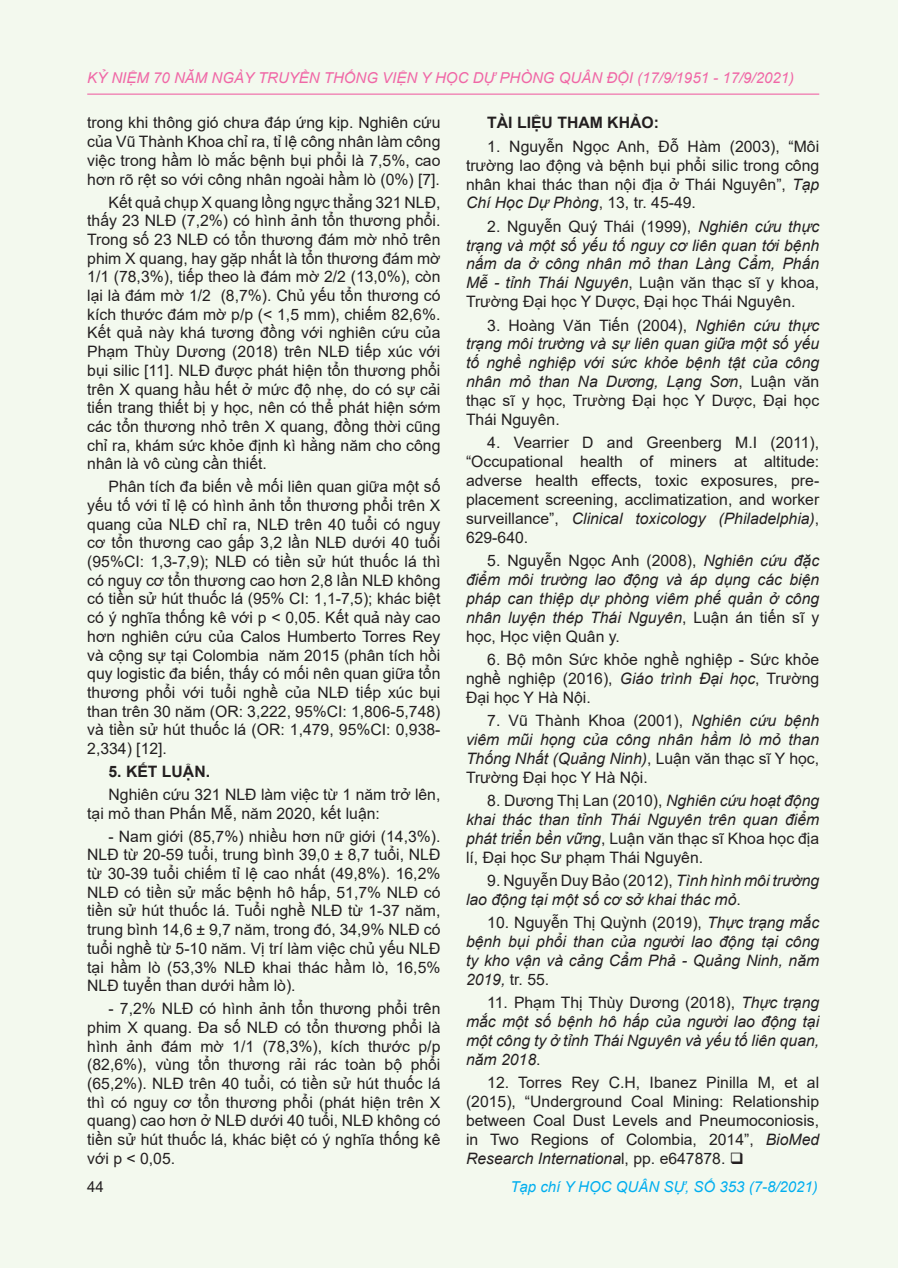
<style>
.page{position:relative;width:898px;height:1268px;background:#fff}
.page>*{position:absolute;margin:0;border:0;box-sizing:border-box;transform-origin:0 0}
.t1{font:15.75px/18.8px "Arial";color:#231f20;text-align:justify}
.t2{font:italic 15.75px/18.9px "Arial";color:#231f20;text-align:justify}
.t3{font:700 15.75px "Arial";color:#231f20}
.t4{font:italic 15px "Arial";color:#f067a6}
.t5{font:italic 15px "Arial";color:#00aeef}
.t6{font:15px "Arial";color:#231f20}
.s1{font-style:italic}
.s2{font-style:normal}
</style>
<div class="page">
<div style="left:0;top:0;width:897px;height:1267px;background:#f3f9ee"></div>
<hr style="left:87px;top:94px;width:732px;height:1px;background:#f067a6">
<p class="t4" style="left:87px;top:68px;width:708px">KỶ NIỆM 70 NĂM NGÀY TRUYỀN THỐNG VIỆN Y HỌC DỰ PHÒNG QUÂN ĐỘI (17/9/1951 - 17/9/2021)</p>
<p class="t1" style="left:87px;top:113px;width:354px">trong khi thông gió chưa đáp ứng kịp. Nghiên cứu của Vũ Thành Khoa chỉ ra, tỉ lệ công nhân làm công việc trong hầm lò mắc bệnh bụi phổi là 7,5%, cao hơn rõ rệt so với công nhân ngoài hầm lò (0%) [7].</p>
<p class="t1" style="left:87px;top:192px;width:354px;text-indent:21px">Kết quả chụp X quang lồng ngực thẳng 321 NLĐ, thấy 23 NLĐ (7,2%) có hình ảnh tổn thương phổi.<br>Trong số 23 NLĐ có tổn thương đám mờ nhỏ trên phim X quang, hay gặp nhất là tổn thương đám mờ 1/1 (78,3%), tiếp theo là đám mờ 2/2 (13,0%), còn lại là đám mờ 1/2 (8,7%). Chủ yếu tổn thương có kích thước đám mờ p/p (&lt; 1,5 mm), chiếm 82,6%.<br>Kết quả này khá tương đồng với nghiên cứu của Phạm Thùy Dương (2018) trên NLĐ tiếp xúc với bụi silic [11]. NLĐ được phát hiện tổn thương phổi trên X quang hầu hết ở mức độ nhẹ, do có sự cải tiến trang thiết bị y học, nên có thể phát hiện sớm các tổn thương nhỏ trên X quang, đồng thời cũng chỉ ra, khám sức khỏe định kì hằng năm cho công nhân là vô cùng cần thiết.</p>
<p class="t1" style="left:87px;top:477px;width:354px;text-indent:21px">Phân tích đa biến về mối liên quan giữa một số yếu tố với tỉ lệ có hình ảnh tổn thương phổi trên X quang của NLĐ chỉ ra, NLĐ trên 40 tuổi có nguy cơ tổn thương cao gấp 3,2 lần NLĐ dưới 40 tuổi (95%CI: 1,3-7,9); NLĐ có tiền sử hút thuốc lá thì có nguy cơ tổn thương cao hơn 2,8 lần NLĐ không có tiền sử hút thuốc lá (95% CI: 1,1-7,5); khác biệt có ý nghĩa thống kê với p &lt; 0,05. Kết quả này cao hơn nghiên cứu của Calos Humberto Torres Rey và cộng sự tại Colombia năm 2015 (phân tích hồi quy logistic đa biến, thấy có mối nên quan giữa tổn thương phổi với tuổi nghề của NLĐ tiếp xúc bụi than trên 30 năm (OR: 3,222, 95%CI: 1,806-5,748) và tiền sử hút thuốc lá (OR: 1,479, 95%CI: 0,938- 2,334) [12].</p>
<p class="t3" style="left:108px;top:760px;width:103px">5. KẾT LUẬN.</p>
<p class="t1" style="left:87px;top:784px;width:354px;text-indent:21px">Nghiên cứu 321 NLĐ làm việc từ 1 năm trở lên, tại mỏ than Phấn Mễ, năm 2020, kết luận:</p>
<p class="t1" style="left:87px;top:826px;width:354px;text-indent:21px">- Nam giới (85,7%) nhiều hơn nữ giới (14,3%).<br>NLĐ từ 20-59 tuổi, trung bình 39,0 ± 8,7 tuổi, NLĐ từ 30-39 tuổi chiếm tỉ lệ cao nhất (49,8%). 16,2% NLĐ có tiền sử mắc bệnh hô hấp, 51,7% NLĐ có tiền sử hút thuốc lá. Tuổi nghề NLĐ từ 1-37 năm, trung bình 14,6 ± 9,7 năm, trong đó, 34,9% NLĐ có tuổi nghề từ 5-10 năm. Vị trí làm việc chủ yếu NLĐ tại hầm lò (53,3% NLĐ khai thác hầm lò, 16,5% NLĐ tuyển than dưới hầm lò).</p>
<p class="t1" style="left:87px;top:998px;width:354px;text-indent:21px">- 7,2% NLĐ có hình ảnh tổn thương phổi trên phim X quang. Đa số NLĐ có tổn thương phổi là hình ảnh đám mờ 1/1 (78,3%), kích thước p/p (82,6%), vùng tổn thương rải rác toàn bộ phổi (65,2%). NLĐ trên 40 tuổi, có tiền sử hút thuốc lá thì có nguy cơ tổn thương phổi (phát hiện trên X quang) cao hơn ở NLĐ dưới 40 tuổi, NLĐ không có tiền sử hút thuốc lá, khác biệt có ý nghĩa thống kê với p &lt; 0,05.</p>
<p class="t3" style="left:487px;top:112px;width:173px">TÀI LIỆU THAM KHẢO:</p>
<p class="t1" style="left:466px;top:136px;width:354px;text-indent:21px">1. Nguyễn Ngọc Anh, Đỗ Hàm (2003), “Môi trường lao động và bệnh bụi phổi silic trong công nhân khai thác than nội địa ở Thái Nguyên”, <span class="s1">Tạp Chí Học Dự Phòng</span>, 13, tr. 45-49.</p>
<p class="t2" style="left:466px;top:217px;width:354px;text-indent:21px"><span class="s2">2. Nguyễn Quý Thái (1999),</span> Nghiên cứu thực trạng và một số yếu tố nguy cơ liên quan tới bệnh nấm da ở công nhân mỏ than Làng Cẩm, Phấn Mễ - tỉnh Thái Nguyên<span class="s2">, Luận văn thạc sĩ y khoa, Trường Đại học Y Dược, Đại học Thái Nguyên.</span></p>
<p class="t2" style="left:466px;top:316px;width:354px;text-indent:21px"><span class="s2">3. Hoàng Văn Tiến (2004),</span> Nghiên cứu thực trạng môi trường và sự liên quan giữa một số yếu tố nghề nghiệp với sức khỏe bệnh tật của công nhân mỏ than Na Dương, Lạng Sơn<span class="s2">, Luận văn thạc sĩ y học, Trường Đại học Y Dược, Đại học Thái Nguyên.</span></p>
<p class="t1" style="left:466px;top:433px;width:354px;text-indent:21px">4. Vearrier D and Greenberg M.I (2011), “Occupational health of miners at altitude: adverse health effects, toxic exposures, pre&shy;placement screening, acclimatization, and worker surveillance”, <span class="s1">Clinical toxicology (Philadelphia)</span>, 629-640.</p>
<p class="t2" style="left:466px;top:551px;width:354px;text-indent:21px"><span class="s2">5. Nguyễn Ngọc Anh (2008),</span> Nghiên cứu đặc điểm môi trường lao động và áp dụng các biện pháp can thiệp dự phòng viêm phế quản ở công nhân luyện thép Thái Nguyên<span class="s2">, Luận án tiến sĩ y học, Học viện Quân y.</span></p>
<p class="t1" style="left:466px;top:649px;width:354px;text-indent:21px">6. Bộ môn Sức khỏe nghề nghiệp - Sức khỏe nghề nghiệp (2016), <span class="s1">Giáo trình Đại học</span>, Trường Đại học Y Hà Nội.</p>
<p class="t2" style="left:466px;top:711px;width:354px;text-indent:21px"><span class="s2">7. Vũ Thành Khoa (2001),</span> Nghiên cứu bệnh viêm mũi họng của công nhân hầm lò mỏ than Thống Nhất (Quảng Ninh)<span class="s2">, Luận văn thạc sĩ Y học, Trường Đại học Y Hà Nội.</span></p>
<p class="t2" style="left:466px;top:791px;width:354px;text-indent:21px"><span class="s2">8. Dương Thị Lan (2010),</span> Nghiên cứu hoạt động khai thác than tỉnh Thái Nguyên trên quan điểm phát triển bền vững<span class="s2">, Luận văn thạc sĩ Khoa học địa lí, Đại học Sư phạm Thái Nguyên.</span></p>
<p class="t2" style="left:466px;top:871px;width:354px;text-indent:21px"><span class="s2">9. Nguyễn Duy Bảo (2012),</span> Tình hình môi trường lao động tại một số cơ sở khai thác mỏ<span class="s2">.</span></p>
<p class="t2" style="left:466px;top:913px;width:354px;text-indent:21px"><span class="s2">10. Nguyễn Thị Quỳnh (2019),</span> Thực trạng mắc bệnh bụi phổi than của người lao động tại công ty kho vận và cảng Cẩm Phả - Quảng Ninh, năm 2019, <span class="s2">tr. 55.</span></p>
<p class="t2" style="left:466px;top:993px;width:354px;text-indent:21px"><span class="s2">11. Phạm Thị Thùy Dương (2018),</span> Thực trạng mắc một số bệnh hô hấp của người lao động tại một công ty ở tỉnh Thái Nguyên và yếu tố liên quan, năm 2018<span class="s2">.</span></p>
<p class="t1" style="left:466px;top:1072px;width:354px;text-indent:21px">12. Torres Rey C.H, Ibanez Pinilla M, et al (2015), “Underground Coal Mining: Relationship between Coal Dust Levels and Pneumoconiosis, in Two Regions of Colombia, 2014”, <span class="s1">BioMed Research Internationa</span>l, pp. e647878. ❑</p>
<p class="t6" style="left:87px;top:1175px;width:18px">44</p>
<p class="t5" style="left:510px;top:1176px;width:309px">Tạp chí Y HỌC QUÂN SỰ, SỐ 353 (7-8/2021)</p>
</div>
